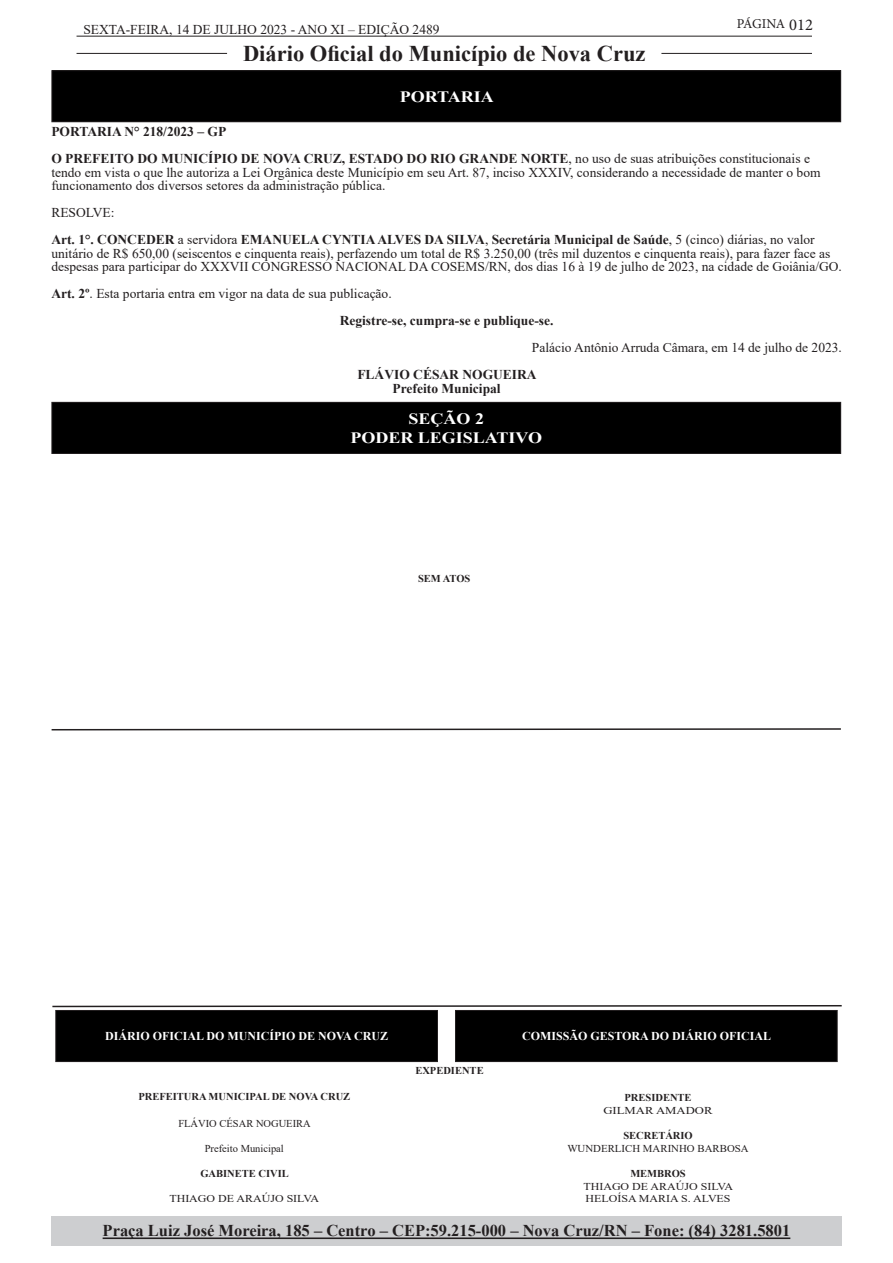
<style>
.page{position:relative;width:893px;height:1263px;background:#fff}
.page>*{position:absolute;margin:0;border:0;box-sizing:border-box;transform-origin:0 0}
.t1{font:700 22.5px "Times New Roman";color:#231f20}
.t2{font:700 16.5px "Times New Roman";color:#231f20}
.t3{font:700 15.75px "Times New Roman";color:#fff;scale:1.14 1}
.t4{font:13.5px/13.5px "Times New Roman";color:#231f20}
.t5{font:700 13.5px "Times New Roman";color:#231f20}
.t6{font:13.5px "Minion Pro";letter-spacing:-.03em;color:#231f20}
.t7{font:700 12px "Times New Roman";color:#fff}
.t8{font:700 10.5px "Times New Roman";color:#231f20}
.t9{font:10.5px "Times New Roman";color:#231f20}
.t10{font:10.5px "Times New Roman";color:#231f20;scale:1.14 1}
.t11{font:10.5px "Times New Roman";color:#231f20;scale:1.21 1}
.s1{font-size:16.5px}
.s2{font-weight:700}
</style>
<div class="page">
<hr style="left:77px;top:36px;width:735px;height:1px;background:#231f20">
<hr style="left:77px;top:53px;width:150px;height:1px;background:#231f20">
<hr style="left:661px;top:53px;width:151px;height:1px;background:#231f20">
<div style="left:51px;top:1216px;width:791px;height:29px;background:#cdced0"></div>
<hr style="left:103px;top:1237px;width:687px;height:2px;background:#231f20">
<div style="left:455px;top:1010px;width:382px;height:51px;background:#000"></div>
<div style="left:455px;top:1010px;width:383px;height:52px;border:1px solid #231f20"></div>
<div style="left:56px;top:1010px;width:381px;height:51px;background:#000"></div>
<div style="left:55px;top:1010px;width:383px;height:52px;border:1px solid #231f20"></div>
<svg style="left:52px;top:1005px;width:790px;height:3px"></svg>
<div style="left:52px;top:402px;width:789px;height:51px;background:#000"></div>
<div style="left:51px;top:402px;width:790px;height:52px;border:1px solid #231f20"></div>
<div style="left:52px;top:71px;width:789px;height:51px;background:#000"></div>
<div style="left:51px;top:70px;width:790px;height:52px;border:1px solid #231f20"></div>
<svg style="left:51px;top:728px;width:790px;height:3px"></svg>
<p class="t4" style="left:83px;top:23px;width:358px">SEXTA-FEIRA, 14 DE JULHO 2023 - ANO XI – EDIÇÃO 2489</p>
<h1 class="t1" style="left:243px;top:37px;width:404px">Diário Oficial do Município de Nova Cruz</h1>
<p class="t3" style="left:400px;top:85px;width:84px">PORTARIA</p>
<p class="t6" style="left:737px;top:15px;width:78px">PÁGINA <span class="s1">012</span></p>
<p class="t5" style="left:51px;top:122px;width:176px">PORTARIA N° 218/2023 – GP</p>
<p class="t4" style="left:51px;top:151px;width:771px"><span class="s2">O PREFEITO DO MUNICÍPIO DE NOVA CRUZ, ESTADO DO RIO GRANDE NORTE</span>, no uso de suas atribuições constitucionais e tendo em vista o que lhe autoriza a Lei Orgânica deste Município em seu Art. 87, inciso XXXIV, considerando a necessidade de manter o bom funcionamento dos diversos setores da administração pública.</p>
<p class="t4" style="left:51px;top:205px;width:65px">RESOLVE:</p>
<p class="t4" style="left:51px;top:232px;width:792px"><span class="s2">Art. 1°. CONCEDER</span> a servidora <span class="s2">EMANUELA CYNTIA ALVES DA SILVA</span>, <span class="s2">Secretária Municipal de Saúde</span>, 5 (cinco) diárias, no valor unitário de R$ 650,00 (seiscentos e cinquenta reais), perfazendo um total de R$ 3.250,00 (três mil duzentos e cinquenta reais), para fazer face as despesas para participar do XXXVII CONGRESSO NACIONAL DA COSEMS/RN, dos dias 16 à 19 de julho de 2023, na cidade de Goiânia/GO.</p>
<p class="t4" style="left:51px;top:286px;width:342px"><span class="s2">Art. 2º</span>. Esta portaria entra em vigor na data de sua publicação.</p>
<p class="t5" style="left:340px;top:311px;width:215px">Registre-se, cumpra-se e publique-se.</p>
<p class="t4" style="left:532px;top:340px;width:312px">Palácio Antônio Arruda Câmara, em 14 de julho de 2023.</p>
<p class="t5" style="left:357px;top:365px;width:181px">FLÁVIO CÉSAR NOGUEIRA</p>
<p class="t5" style="left:393px;top:378px;width:110px">Prefeito Municipal</p>
<p class="t3" style="left:408px;top:407px;width:68px">SEÇÃO 2</p>
<p class="t3" style="left:350px;top:426px;width:170px">PODER LEGISLATIVO</p>
<p class="t8" style="left:418px;top:571px;width:54px">SEM ATOS</p>
<p class="t7" style="left:105px;top:1027px;width:285px">DIÁRIO OFICIAL DO MUNICÍPIO DE NOVA CRUZ</p>
<p class="t7" style="left:522px;top:1027px;width:251px">COMISSÃO GESTORA DO DIÁRIO OFICIAL</p>
<p class="t8" style="left:415px;top:1063px;width:70px">EXPEDIENTE</p>
<p class="t8" style="left:624px;top:1090px;width:69px">PRESIDENTE</p>
<p class="t11" style="left:603px;top:1103px;width:92px">GILMAR AMADOR</p>
<p class="t8" style="left:623px;top:1128px;width:71px">SECRETÁRIO</p>
<p class="t9" style="left:567px;top:1141px;width:183px">WUNDERLICH MARINHO BARBOSA</p>
<p class="t8" style="left:630px;top:1166px;width:57px">MEMBROS</p>
<p class="t10" style="left:583px;top:1178px;width:133px">THIAGO DE ARAÚJO SILVA</p>
<p class="t10" style="left:585px;top:1191px;width:129px">HELOÍSA MARIA S. ALVES</p>
<p class="t8" style="left:138px;top:1088px;width:213px">PREFEITURA MUNICIPAL DE NOVA CRUZ</p>
<p class="t9" style="left:178px;top:1115px;width:134px">FLÁVIO CÉSAR NOGUEIRA</p>
<p class="t9" style="left:205px;top:1141px;width:81px">Prefeito Municipal</p>
<p class="t8" style="left:200px;top:1166px;width:90px">GABINETE CIVIL</p>
<p class="t10" style="left:169px;top:1191px;width:133px">THIAGO DE ARAÚJO SILVA</p>
<p class="t2" style="left:103px;top:1219px;width:689px">Praça Luiz José Moreira, 185 – Centro – CEP:59.215-000 – Nova Cruz/RN – Fone: (84) 3281.5801</p>
</div>
